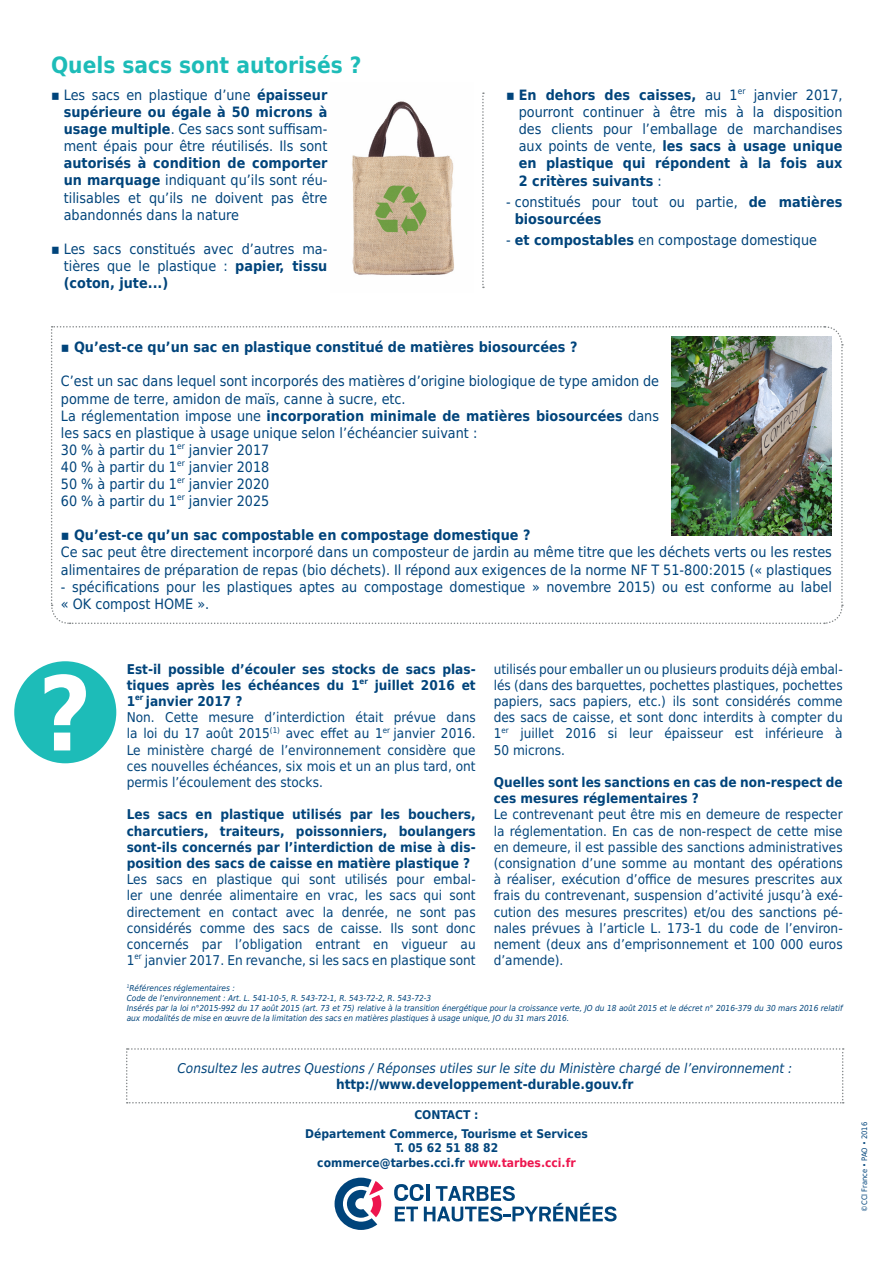
<style>
.page{position:relative;width:893px;height:1263px;background:#fff}
.page>*{position:absolute;margin:0;border:0;box-sizing:border-box;transform-origin:0 0}
.TEXTE{font:700 22.5px "DejaVu Sans Condensed";color:#1dbcb8}
.TEXTE-2{font:14.25px/17.1px "DejaVu Sans Condensed";color:#00447b}
.TEXTE-3{font:700 14.25px "DejaVu Sans Condensed";color:#00447b}
.TEXTE-4{font:13.5px/16.2px "DejaVu Sans Condensed";color:#00447b;text-align:justify}
.TEXTE-5{font:700 13.5px/16.2px "DejaVu Sans Condensed";color:#00447b;text-align:justify}
.TEXTE-6{font:italic 13.5px/16.2px "DejaVu Sans Condensed";color:#00447b;text-align:center}
.TEXTE-7{font:700 12px/14.4px "DejaVu Sans Condensed";color:#00447b;text-align:center}
.TEXTE-8{font:italic 8.25px/9.9px "DejaVu Sans Condensed";color:#00447b}
.TEXTE-9{font:7.5px "DejaVu Sans Condensed";color:#00447b}
.s1{font-weight:700}
.s2{font-weight:700;font-style:normal}
.s3{color:#ed154e}
</style>
<div class="page">
<svg style="left:51px;top:326px;width:792px;height:298px"></svg>
<img style="left:672px;top:336px;width:159px;height:199px">
<svg style="left:482px;top:92px;width:2px;height:196px"></svg>
<div style="left:14px;top:661px;width:102px;height:102px;background:#1dbcb8;border-radius:50%"></div>
<svg style="left:45px;top:674px;width:41px;height:76px"></svg>
<img style="left:352px;top:101px;width:102px;height:174px">
<svg style="left:126px;top:1048px;width:718px;height:55px"></svg>
<svg style="left:394px;top:1184px;width:223px;height:37px"></svg>
<svg style="left:335px;top:1177px;width:49px;height:53px"></svg>
<p class="TEXTE" style="left:51px;top:47px;width:312px">Quels sacs sont autorisés ?</p>
<p class="TEXTE-2" style="left:64px;top:86px;width:265px;text-align:justify;text-indent:-13px">▪ Les sacs en plastique d’une <span class="s1">épaisseur supérieure ou égale à 50 microns à usage multiple</span>. Ces sacs sont suffisam&shy;ment épais pour être réutilisés. Ils sont <span class="s1">autorisés à condition de comporter un marquage</span> indiquant qu’ils sont réu&shy;tilisables et qu’ils ne doivent pas être abandonnés dans la nature</p>
<p class="TEXTE-2" style="left:64px;top:240px;width:265px;text-align:justify;text-indent:-13px">▪ Les sacs constitués avec d’autres ma&shy;tières que le plastique : <span class="s1">papier, tissu (coton, jute...)</span></p>
<p class="TEXTE-2" style="left:519px;top:86px;width:325px;text-align:justify;text-indent:-13px">▪ <span class="s1">En dehors des caisses,</span> au 1<sup>er</sup> janvier 2017, pourront continuer à être mis à la disposition des clients pour l’emballage de marchandises aux points de vente, <span class="s1">les sacs à usage unique en plastique qui répondent à la fois aux 2 critères suivants</span> :</p>
<p class="TEXTE-2" style="left:515px;top:193px;width:329px;text-indent:-9px">- constitués pour tout ou partie, <span class="s1">de matières biosourcées</span></p>
<p class="TEXTE-2" style="left:506px;top:231px;width:313px">- <span class="s1">et compostables</span> en compostage domestique</p>
<p class="TEXTE-3" style="left:61px;top:335px;width:518px">▪ Qu’est-ce qu’un sac en plastique constitué de matières biosourcées ?</p>
<p class="TEXTE-2" style="left:61px;top:372px;width:600px">C’est un sac dans lequel sont incorporés des matières d’origine biologique de type amidon de pomme de terre, amidon de maïs, canne à sucre, etc.</p>
<p class="TEXTE-2" style="left:61px;top:407px;width:600px">La réglementation impose une <span class="s1">incorporation minimale de matières biosourcées</span> dans les sacs en plastique à usage unique selon l’échéancier suivant :</p>
<p class="TEXTE-2" style="left:61px;top:441px;width:210px">30 % à partir du 1<sup>er</sup> janvier 2017</p>
<p class="TEXTE-2" style="left:61px;top:458px;width:210px">40 % à partir du 1<sup>er</sup> janvier 2018</p>
<p class="TEXTE-2" style="left:61px;top:475px;width:210px">50 % à partir du 1<sup>er</sup> janvier 2020</p>
<p class="TEXTE-2" style="left:61px;top:492px;width:210px">60 % à partir du 1<sup>er</sup> janvier 2025</p>
<p class="TEXTE-3" style="left:61px;top:524px;width:471px">▪ Qu’est-ce qu’un sac compostable en compostage domestique ?</p>
<p class="TEXTE-2" style="left:61px;top:543px;width:773px">Ce sac peut être directement incorporé dans un composteur de jardin au même titre que les déchets verts ou les restes alimentaires de préparation de repas (bio déchets). Il répond aux exigences de la norme NF T 51-800:2015 (« plastiques</p>
<p class="TEXTE-2" style="left:61px;top:578px;width:772px">- spécifications pour les plastiques aptes au compostage domestique » novembre 2015) ou est conforme au label « OK compost HOME ».</p>
<p class="TEXTE-5" style="left:127px;top:660px;width:350px">Est-il possible d’écouler ses stocks de sacs plas&shy;tiques après les échéances du 1<sup>er</sup> juillet 2016 et 1<sup>er</sup> janvier 2017 ?</p>
<p class="TEXTE-4" style="left:127px;top:709px;width:350px">Non. Cette mesure d’interdiction était prévue dans la loi du 17 août 2015<sup>(1)</sup> avec effet au 1<sup>er</sup> janvier 2016.<br>Le ministère chargé de l’environnement considère que ces nouvelles échéances, six mois et un an plus tard, ont permis l’écoulement des stocks.</p>
<p class="TEXTE-5" style="left:127px;top:806px;width:350px">Les sacs en plastique utilisés par les bouchers, charcutiers, traiteurs, poissonniers, boulangers sont-ils concernés par l’interdiction de mise à dis&shy;position des sacs de caisse en matière plastique ?</p>
<p class="TEXTE-4" style="left:127px;top:871px;width:350px">Les sacs en plastique qui sont utilisés pour embal&shy;ler une denrée alimentaire en vrac, les sacs qui sont directement en contact avec la denrée, ne sont pas considérés comme des sacs de caisse. Ils sont donc concernés par l’obligation entrant en vigueur au 1<sup>er</sup> janvier 2017. En revanche, si les sacs en plastique sont</p>
<p class="TEXTE-4" style="left:494px;top:660px;width:350px">utilisés pour emballer un ou plusieurs produits déjà embal&shy;lés (dans des barquettes, pochettes plastiques, pochettes papiers, sacs papiers, etc.) ils sont considérés comme des sacs de caisse, et sont donc interdits à compter du 1<sup>er</sup> juillet 2016 si leur épaisseur est inférieure à 50 microns.</p>
<p class="TEXTE-5" style="left:494px;top:774px;width:350px">Quelles sont les sanctions en cas de non-respect de ces mesures réglementaires ?</p>
<p class="TEXTE-4" style="left:494px;top:806px;width:350px">Le contrevenant peut être mis en demeure de respecter la réglementation. En cas de non-respect de cette mise en demeure, il est passible des sanctions administratives (consignation d’une somme au montant des opérations à réaliser, exécution d’office de mesures prescrites aux frais du contrevenant, suspension d’activité jusqu’à exé&shy;cution des mesures prescrites) et/ou des sanctions pé&shy;nales prévues à l’article L. 173-1 du code de l’environ&shy;nement (deux ans d’emprisonnement et 100 000 euros d’amende).</p>
<p class="TEXTE-8" style="left:127px;top:983px;width:110px"><sup>1</sup>Références réglementaires :</p>
<p class="TEXTE-8" style="left:127px;top:993px;width:306px">Code de l’environnement : Art. L. 541-10-5, R. 543-72-1, R. 543-72-2, R. 543-72-3</p>
<p class="TEXTE-8" style="left:127px;top:1003px;width:717px">Insérés par la loi n°2015-992 du 17 août 2015 (art. 73 et 75) relative à la transition énergétique pour la croissance verte, JO du 18 août 2015 et le décret n° 2016-379 du 30 mars 2016 relatif aux modalités de mise en œuvre de la limitation des sacs en matières plastiques à usage unique, JO du 31 mars 2016.</p>
<p class="TEXTE-6" style="left:177px;top:1060px;width:616px">Consultez les autres Questions / Réponses utiles sur le site du Ministère chargé de l’environnement : <span class="s2">http://www.developpement-durable.gouv.fr</span></p>
<p class="TEXTE-7" style="left:414px;top:1107px;width:66px">CONTACT :</p>
<p class="TEXTE-7" style="left:305px;top:1126px;width:284px">Département Commerce, Tourisme et Services<br>T. 05 62 51 88 82<br>commerce@tarbes.cci.fr <span class="s3">www.tarbes.cci.fr</span></p>
<p class="TEXTE-9" style="left:858px;top:1212px;width:91px;rotate:-90deg">©CCI France • PAO • 2016</p>
</div>
